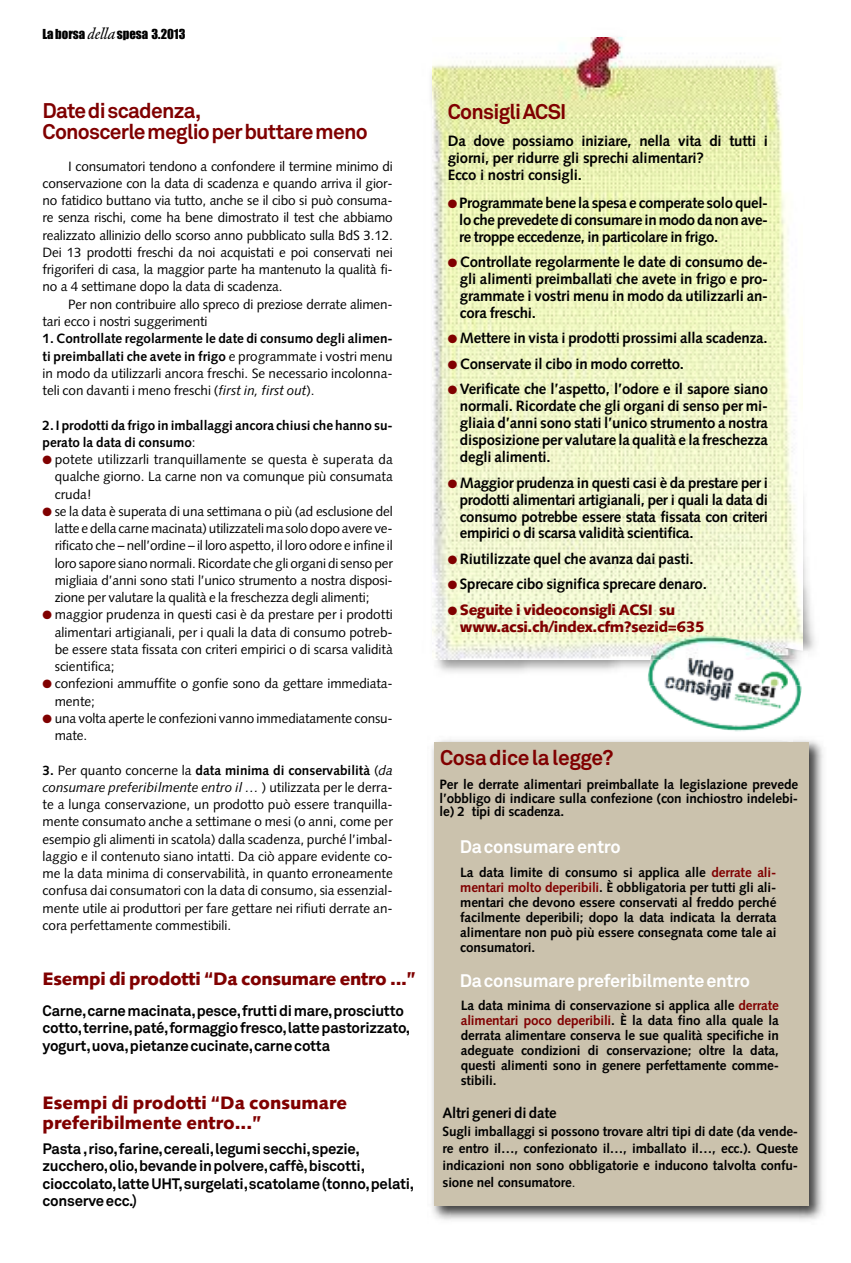
<style>
.page{position:relative;width:851px;height:1263px;background:#fff}
.page>*{position:absolute;margin:0;border:0;box-sizing:border-box;transform-origin:0 0}
.t1{font:700 21px/21px "Akkurat Std";letter-spacing:-.035em;color:#800000}
.t2{font:700 21px "Akkurat Std";letter-spacing:-.015em;color:#800000}
.t3{font:900 18px/19.5px "Syntax";color:#800000}
.t4{font:700 18px "Akkurat Std";letter-spacing:-.015em;color:#fff}
.t5{font:900 18px "Syntax";letter-spacing:-.02em;color:#800000}
.t6{font:700 15px/17px "Syntax";letter-spacing:-.01em;color:#000;text-align:justify}
.t7{font:700 15px/17.2px "Akkurat Std";letter-spacing:-.015em;color:#000}
.t8{font:900 15px/17px "Syntax";letter-spacing:-.025em;color:#800000}
.t9{font:13.5px/17.2px "Syntax";letter-spacing:-.005em;color:#000;text-align:justify}
.t10{font:700 13.5px/15px "Syntax";letter-spacing:-.01em;color:#000;text-align:justify}
.t11{font:12.75px "Impact";color:#000}
.s1{font-family:"Garamond BE";font-style:italic;font-size:16.05px}
.s2{font-weight:700}
.s3{font-style:italic}
.s4{font-weight:400}
.s5{color:#800000}
</style>
<div class="page">
<img style="left:432px;top:739px;width:391px;height:481px">
<div style="left:434px;top:742px;width:374px;height:464px;background:#cbc2ad"></div>
<img style="left:431px;top:37px;width:384px;height:635px">
<img style="left:432px;top:38px;width:370px;height:621px">
<img style="left:649px;top:685px;width:153px;height:47px">
<img style="left:756px;top:739px;width:37px;height:3px">
<img style="left:646px;top:651px;width:162px;height:34px">
<img style="left:650px;top:625px;width:152px;height:34px">
<p class="t11" style="left:42px;top:28px;width:145px">Laborsa <span class="s1">della</span>spesa 3.2013</p>
<h1 class="t1" style="left:43px;top:103px;width:326px">Datediscadenza,<br>Conoscerlemeglioperbuttaremeno</h1>
<p class="t9" style="left:43px;top:159px;width:352px;text-indent:26px">I consumatori tendono a confondere il termine minimo di conservazione con la data di scadenza e quando arriva il gior&shy;no fatidico buttano via tutto, anche se il cibo si può consuma&shy;re senza rischi, come ha bene dimostrato il test che abbiamo realizzato allinizio dello scorso anno pubblicato sulla BdS 3.12.<br>Dei 13 prodotti freschi da noi acquistati e poi conservati nei frigoriferi di casa, la maggior parte ha mantenuto la qualità fi&shy;no a 4 settimane dopo la data di scadenza.</p>
<p class="t9" style="left:43px;top:297px;width:352px;text-indent:26px">Per non contribuire allo spreco di preziose derrate alimen&shy;tari ecco i nostri suggerimenti</p>
<p class="t9" style="left:43px;top:331px;width:352px"><span class="s2">1. Controllate regolarmente le date di consumo degli alimen&shy;ti preimballati che avete in frigo</span> e programmate i vostri menu in modo da utilizzarli ancora freschi. Se necessario incolonna&shy;teli con davanti i meno freschi (<span class="s3">first in, first out</span>).</p>
<p class="t10" style="left:43px;top:417px;width:352px;line-height:17.2px">2. I prodotti da frigo in imballaggi ancora chiusi che hanno su&shy;perato la data di consumo<span class="s4">:</span></p>
<p class="t9" style="left:55px;top:452px;width:339px;text-indent:-12px"><span class="s5">●</span> potete utilizzarli tranquillamente se questa è superata da qualche giorno. La carne non va comunque più consumata cruda!</p>
<p class="t9" style="left:55px;top:504px;width:339px;text-indent:-12px"><span class="s5">●</span> se la data è superata di una settimana o più (ad esclusione del latte edella carnemacinata)utilizzatelima solodopoavere ve&shy;rificato che – nell’ordine – il loro aspetto, il loro odore e infine il loro sapore siano normali. Ricordate che gli organi di senso per migliaia d’anni sono stati l’unico strumento a nostra disposi&shy;zione per valutare la qualità e la freschezza degli alimenti;</p>
<p class="t9" style="left:55px;top:607px;width:339px;text-indent:-12px"><span class="s5">●</span> maggior prudenza in questi casi è da prestare per i prodotti alimentari artigianali, per i quali la data di consumo potreb&shy;be essere stata fissata con criteri empirici o di scarsa validità scientifica;</p>
<p class="t9" style="left:55px;top:676px;width:339px;text-indent:-12px"><span class="s5">●</span> confezioni ammuffite o gonfie sono da gettare immediata&shy;mente;</p>
<p class="t9" style="left:55px;top:711px;width:339px;text-indent:-12px"><span class="s5">●</span> una volta aperte le confezioni vanno immediatamente consu&shy;mate.</p>
<p class="t9" style="left:43px;top:762px;width:352px"><span class="s2">3.</span> Per quanto concerne la <span class="s2">data minima di conservabilità</span> (<span class="s3">da consumare preferibilmente entro il …</span> ) utilizzata per le derra&shy;te a lunga conservazione, un prodotto può essere tranquilla&shy;mente consumato anche a settimane o mesi (o anni, come per esempio gli alimenti in scatola) dalla scadenza, purché l’imbal&shy;laggio e il contenuto siano intatti. Da ciò appare evidente co&shy;me la data minima di conservabilità, in quanto erroneamente confusa dai consumatori con la data di consumo, sia essenzial&shy;mente utile ai produttori per fare gettare nei rifiuti derrate an&shy;cora perfettamente commestibili.</p>
<h2 class="t5" style="left:43px;top:972px;width:375px">Esempi di prodotti “Da consumare entro ...”</h2>
<p class="t7" style="left:43px;top:1004px;width:369px">Carne,carnemacinata,pesce,fruttidimare,prosciutto cotto,terrine,paté,formaggiofresco,lattepastorizzato, yogurt,uova,pietanzecucinate,carnecotta</p>
<h1 class="t1" style="left:447px;top:103px;width:120px">ConsigliACSI</h1>
<p class="t6" style="left:447px;top:134px;width:322px;text-align:left">Da dove possiamo iniziare, nella vita di tutti i giorni, per ridurre gli sprechi alimentari?<br>Ecco i nostri consigli.</p>
<p class="t6" style="left:459px;top:195px;width:310px;text-indent:-11px"><span class="s5">●</span> Programmate bene la spesa e comperate solo quel&shy;locheprevedetedi consumare inmododanonave&shy;re troppe eccedenze, in particolare in frigo.</p>
<p class="t6" style="left:460px;top:255px;width:309px;text-indent:-12px"><span class="s5">●</span> Controllate regolarmente le date di consumo de&shy;gli alimenti preimballati che avete in frigo e pro&shy;grammate i vostri menu in modo da utilizzarli an&shy;cora freschi.</p>
<p class="t6" style="left:447px;top:331px;width:321px"><span class="s5">●</span> Mettere in vista i prodotti prossimi alla scadenza.</p>
<p class="t6" style="left:447px;top:357px;width:238px"><span class="s5">●</span> Conservate il cibo in modo corretto.</p>
<p class="t6" style="left:460px;top:382px;width:309px;text-indent:-12px"><span class="s5">●</span> Verificate che l’aspetto, l’odore e il sapore siano normali. Ricordate che gli organi di senso per mi&shy;gliaia d’anni sono stati l’unico strumento a nostra disposizione per valutare la qualità e la freschezza degli alimenti.</p>
<p class="t6" style="left:460px;top:475px;width:309px;text-indent:-12px"><span class="s5">●</span> Maggior prudenza in questi casi è da prestare per i prodotti alimentari artigianali, per i quali la data di consumo potrebbe essere stata fissata con criteri empirici o di scarsa validità scientifica.</p>
<p class="t6" style="left:447px;top:552px;width:247px"><span class="s5">●</span> Riutilizzate quel che avanza dai pasti.</p>
<p class="t6" style="left:447px;top:577px;width:260px"><span class="s5">●</span> Sprecare cibo significa sprecare denaro.</p>
<p class="t8" style="left:460px;top:603px;width:246px;text-indent:-12px">● Seguite i videoconsigli ACSI su www.acsi.ch/index.cfm?sezid=635</p>
<h1 class="t2" style="left:440px;top:750px;width:175px">Cosadicelalegge?</h1>
<p class="t10" style="left:439px;top:779px;width:360px;line-height:13.5px">Per le derrate alimentari preimballate la legislazione prevede l’obbligo di indicare sulla confezione (con inchiostro indelebi&shy;le) 2 tipi di scadenza.</p>
<h2 class="t4" style="left:459px;top:840px;width:162px">Daconsumareentro</h2>
<p class="t10" style="left:460px;top:866px;width:317px">La data limite di consumo si applica alle <span class="s5">derrate ali&shy;mentari molto deperibili</span>. È obbligatoria per tutti gli ali&shy;mentari che devono essere conservati al freddo perché facilmente deperibili; dopo la data indicata la derrata alimentare non può più essere consegnata come tale ai consumatori.</p>
<h2 class="t4" style="left:459px;top:974px;width:292px">Daconsumarepreferibilmenteentro</h2>
<p class="t10" style="left:460px;top:999px;width:319px">La data minima di conservazione si applica alle <span class="s5">derrate alimentari poco deperibili</span>. È la data fino alla quale la derrata alimentare conserva le sue qualità specifiche in adeguate condizioni di conservazione; oltre la data, questi alimenti sono in genere perfettamente comme&shy;stibili.</p>
<h2 class="t3" style="left:43px;top:1095px;width:306px">Esempi di prodotti “Da consumare preferibilmente entro...”</h2>
<p class="t6" style="left:442px;top:1106px;width:115px">Altri generi di date</p>
<p class="t10" style="left:442px;top:1123px;width:357px;line-height:17.2px">Sugli imballaggi si possono trovare altri tipi di date (da vende&shy;re entro il…, confezionato il…, imballato il…, ecc.). Queste indicazioni non sono obbligatorie e inducono talvolta confu&shy;sione nel consumatore<span class="s4">.</span></p>
<p class="t7" style="left:43px;top:1142px;width:373px">Pasta,riso,farine,cereali,legumisecchi,spezie, zucchero,olio,bevandeinpolvere,caffè,biscotti, cioccolato,latteUHT,surgelati,scatolame(tonno,pelati, conserveecc.)</p>
</div>
